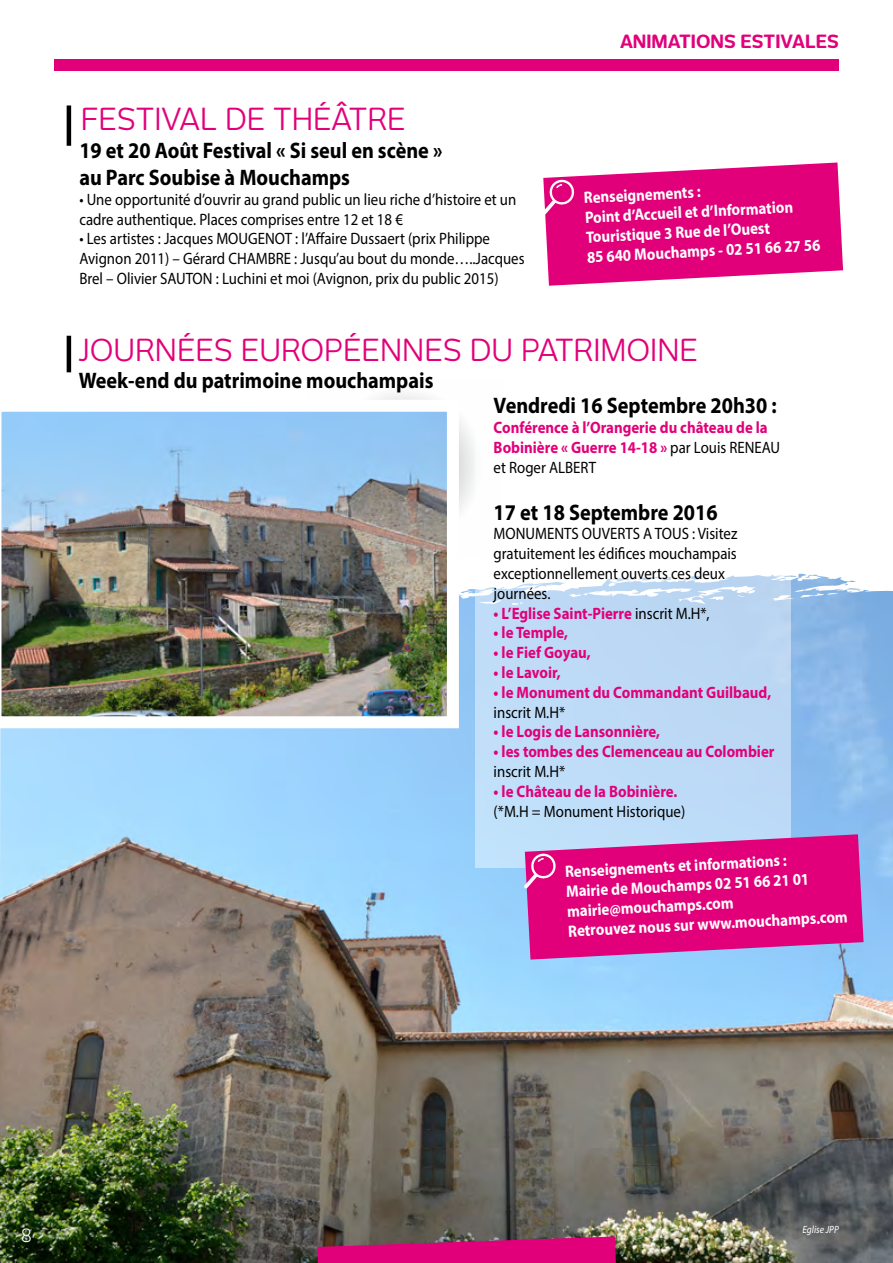
<style>
.page{position:relative;width:893px;height:1263px;background:#fff}
.page>*{position:absolute;margin:0;border:0;box-sizing:border-box;transform-origin:0 0}
.t1{font:30px "New June";color:#e2007a}
.t2{font:700 22.5px/27px "Myriad Pro";color:#000;scale:.9 1}
.t3{font:700 18px "New June";color:#e2007a}
.t4{font:18px "New June";color:#fff}
.t5{font:16.5px/19.8px "Myriad Pro";color:#000;scale:.9 1}
.t6{font:700 16.5px/19.8px "Myriad Pro";color:#e2007a;scale:.9 1}
.t7{font:700 16.5px/19.8px "Myriad Pro";color:#fff;scale:.9 1}
.t8{font:italic 10.5px "Myriad Pro";color:#fff;scale:.9 1}
.s1{font-weight:400;color:#000}
</style>
<div class="page">
<hr style="left:67px;top:105px;width:4px;height:41px;background:#000">
<img style="left:0;top:574px;width:893px;height:689px">
<img style="left:791px;top:574px;width:10px;height:20px">
<div style="left:54px;top:60px;width:785px;height:11px;background:#e2007a"></div>
<svg style="left:317px;top:1236px;width:299px;height:27px;background:#c51371"></svg>
<svg style="left:377px;top:393px;width:98px;height:118px"></svg>
<img style="left:0;top:400px;width:459px;height:328px">
<div style="left:475px;top:574px;width:316px;height:294px;background:#bddbf6"></div>
<svg style="left:524px;top:834px;width:340px;height:125px;background:#d8238f"></svg>
<svg style="left:543px;top:162px;width:300px;height:124px;background:#e6268e"></svg>
<hr style="left:67px;top:336px;width:4px;height:36px;background:#000">
<h1 class="t1" style="left:81px;top:101px;width:35px">FESTIVAL</h1>
<h1 class="t1" style="left:225px;top:101px;width:143px">DE TH éâTRE</h1>
<h2 class="t2" style="left:79px;top:136px;width:405px">19 et 20 Août Festival « Si seul en scène » au Parc Soubise à Mouchamps</h2>
<p class="t5" style="left:79px;top:189px;width:487px">• Une opportunité d’ouvrir au grand public un lieu riche d’histoire et un cadre authentique. Places comprises entre 12 et 18 €</p>
<p class="t5" style="left:79px;top:229px;width:496px">• Les artistes : Jacques MOUGENOT : l’Affaire Dussaert (prix Philippe<br>Avignon 2011) – Gérard CHAMBRE : Jusqu’au bout du monde…..Jacques<br>Brel – Olivier SAUTON : Luchini et moi (Avignon, prix du public 2015)</p>
<p class="t3" style="left:620px;top:31px;width:220px">ANIMATIONS ESTIVALES</p>
<p class="t7" style="left:583px;top:187px;width:261px;rotate:-3deg">Renseignements :<br>Point d’Accueil et d’Information<br>Touristique 3 Rue de l’Ouest<br>85 640 Mouchamps - 02 51 66 27 56</p>
<h1 class="t1" style="left:79px;top:332px;width:21px">JOURN</h1>
<h1 class="t1" style="left:177px;top:332px;width:85px">éES EURO</h1>
<h1 class="t1" style="left:324px;top:332px;width:58px">PéENNES</h1>
<h1 class="t1" style="left:470px;top:332px;width:87px">DU PATRIMOINE</h1>
<h2 class="t2" style="left:79px;top:366px;width:396px">Week-end du patrimoine mouchampais</h2>
<h2 class="t2" style="left:494px;top:391px;width:316px">Vendredi 16 Septembre 20h30 :</h2>
<p class="t6" style="left:494px;top:417px;width:320px">Conférence à l’Orangerie du château de la<br>Bobinière « Guerre 14-18 » <span class="s1">par Louis RENEAU et Roger ALBERT</span></p>
<h2 class="t2" style="left:494px;top:498px;width:250px">17 et 18 Septembre 2016</h2>
<p class="t5" style="left:494px;top:524px;width:272px">MONUMENTS OUVERTS A TOUS : Visitez gratuitement les édifices mouchampais exceptionnellement ouverts ces deux journées.</p>
<p class="t6" style="left:494px;top:602px;width:242px">• L’Eglise Saint-Pierre <span class="s1">inscrit M.H*,</span></p>
<p class="t6" style="left:494px;top:622px;width:84px">• le Temple,</p>
<p class="t6" style="left:494px;top:642px;width:109px">• le Fief Goyau,</p>
<p class="t6" style="left:494px;top:662px;width:76px">• le Lavoir,</p>
<p class="t6" style="left:494px;top:682px;width:310px">• le Monument du Commandant Guilbaud,</p>
<p class="t5" style="left:494px;top:702px;width:81px">inscrit M.H*</p>
<p class="t6" style="left:494px;top:721px;width:186px">• le Logis de Lansonnière,</p>
<p class="t6" style="left:494px;top:741px;width:314px">• les tombes des Clemenceau au Colombier</p>
<p class="t5" style="left:494px;top:761px;width:81px">inscrit M.H*</p>
<p class="t6" style="left:494px;top:781px;width:206px">• le Château de la Bobinière.</p>
<p class="t5" style="left:494px;top:801px;width:214px">(*M.H = Monument Historique)</p>
<p class="t7" style="left:565px;top:861px;width:312px;rotate:-3deg">Renseignements et informations :<br>Mairie de Mouchamps 02 51 66 21 01 mairie@mouchamps.com<br>Retrouvez nous sur www.mouchamps.com</p>
<p class="t4" style="left:21px;top:1224px;width:12px">8</p>
<p class="t8" style="left:803px;top:1223px;width:42px">Eglise JPP</p>
</div>
